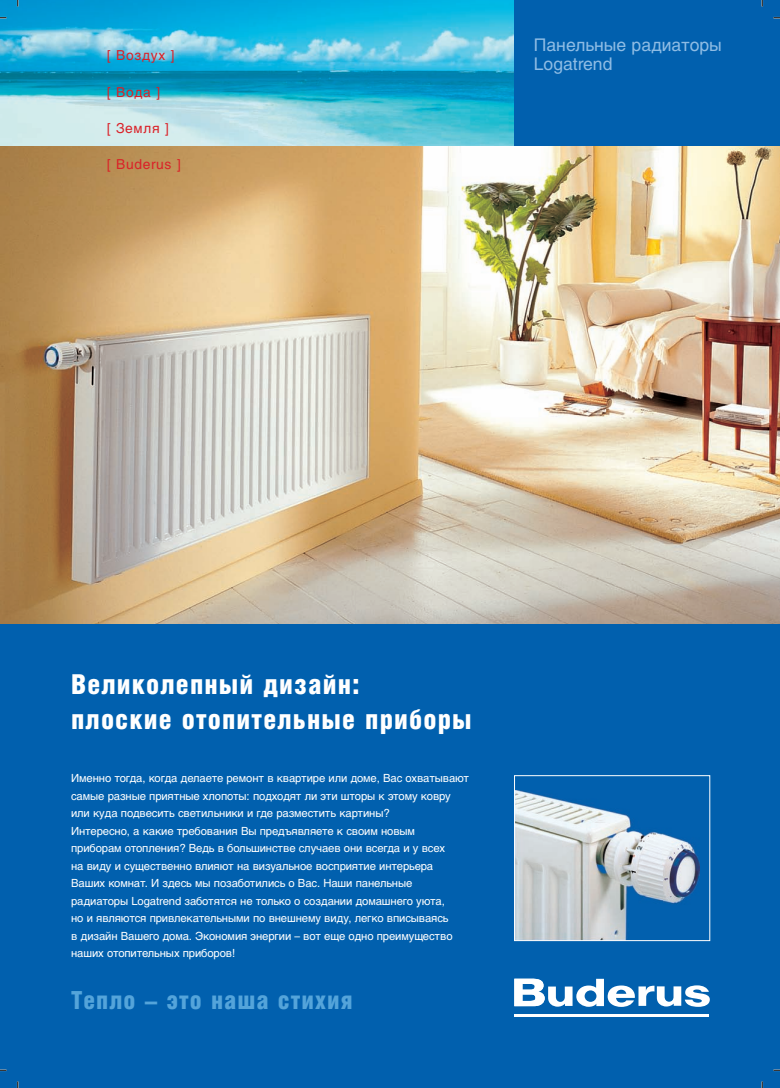
<style>
.page{position:relative;width:780px;height:1088px;background:#fff}
.page>*{position:absolute;margin:0;border:0;box-sizing:border-box;transform-origin:0 0}
.t1{font:900 27.5px/35px "Helios Cond";letter-spacing:.04em;color:#fff}
.t2{font:900 25px "Helios Cond";letter-spacing:.04em;color:#54a4da}
.t3{font:17.5px/18.8px "Helvetica Cyr";color:#8ebce4}
.t4{font:13.75px "Helvetica Cyr";letter-spacing:.05em;color:#da2128}
.t5{font:11.25px/17.5px "Helvetica Cyr";letter-spacing:-.01em;color:#fff}
</style>
<div class="page">
<img style="left:0;top:145px;width:780px;height:479px">
<img style="left:0;top:0;width:514px;height:146px">
<div style="left:514px;top:0;width:266px;height:145px;background:#0160ae"></div>
<div style="left:0;top:624px;width:780px;height:464px;background:#0160ae"></div>
<hr style="left:514px;top:1014px;width:194px;height:2px;background:#fff">
<svg style="left:514px;top:979px;width:195px;height:28px"></svg>
<img style="left:516px;top:790px;width:183px;height:149px">
<div style="left:514px;top:775px;width:196px;height:166px;border:1px solid #fff"></div>
<svg style="left:0;top:17px;width:6px;height:2px"></svg>
<svg style="left:773px;top:17px;width:7px;height:2px"></svg>
<svg style="left:0;top:1069px;width:6px;height:2px"></svg>
<svg style="left:773px;top:1069px;width:7px;height:2px"></svg>
<svg style="left:761px;top:0;width:2px;height:6px"></svg>
<svg style="left:761px;top:1081px;width:2px;height:7px"></svg>
<p class="t4" style="left:107px;top:48px;width:69px">[ Воздух ]</p>
<p class="t4" style="left:107px;top:84px;width:55px">[ Вода ]</p>
<p class="t4" style="left:107px;top:120px;width:64px">[ Земля ]</p>
<p class="t4" style="left:107px;top:156px;width:76px">[ Buderus ]</p>
<h3 class="t3" style="left:534px;top:36px;width:189px">Панельные радиаторы<br>Logatrend</h3>
<h1 class="t1" style="left:71px;top:667px;width:402px">Великолепный дизайн:<br>плоские отопительные приборы</h1>
<p class="t5" style="left:71px;top:769px;width:399px">Именно тогда, когда делаете ремонт в квартире или доме, Вас охватывают самые разные приятные хлопоты: подходят ли эти шторы к этому ковру или куда подвесить светильники и где разместить картины?<br>Интересно, а какие требования Вы предъявляете к своим новым<br>приборам отопления? Ведь в большинстве случаев они всегда и у всех<br>на виду и существенно влияют на визуальное восприятие интерьера Ваших комнат. И здесь мы позаботились о Вас. Наши панельные радиаторы Logatrend заботятся не только о создании домашнего уюта,<br>но и являются привлекательными по внешнему виду, легко вписываясь<br>в дизайн Вашего дома. Экономия энергии – вот еще одно преимущество наших отопительных приборов!</p>
<h2 class="t2" style="left:71px;top:986px;width:283px">Тепло – это наша стихия</h2>
</div>
